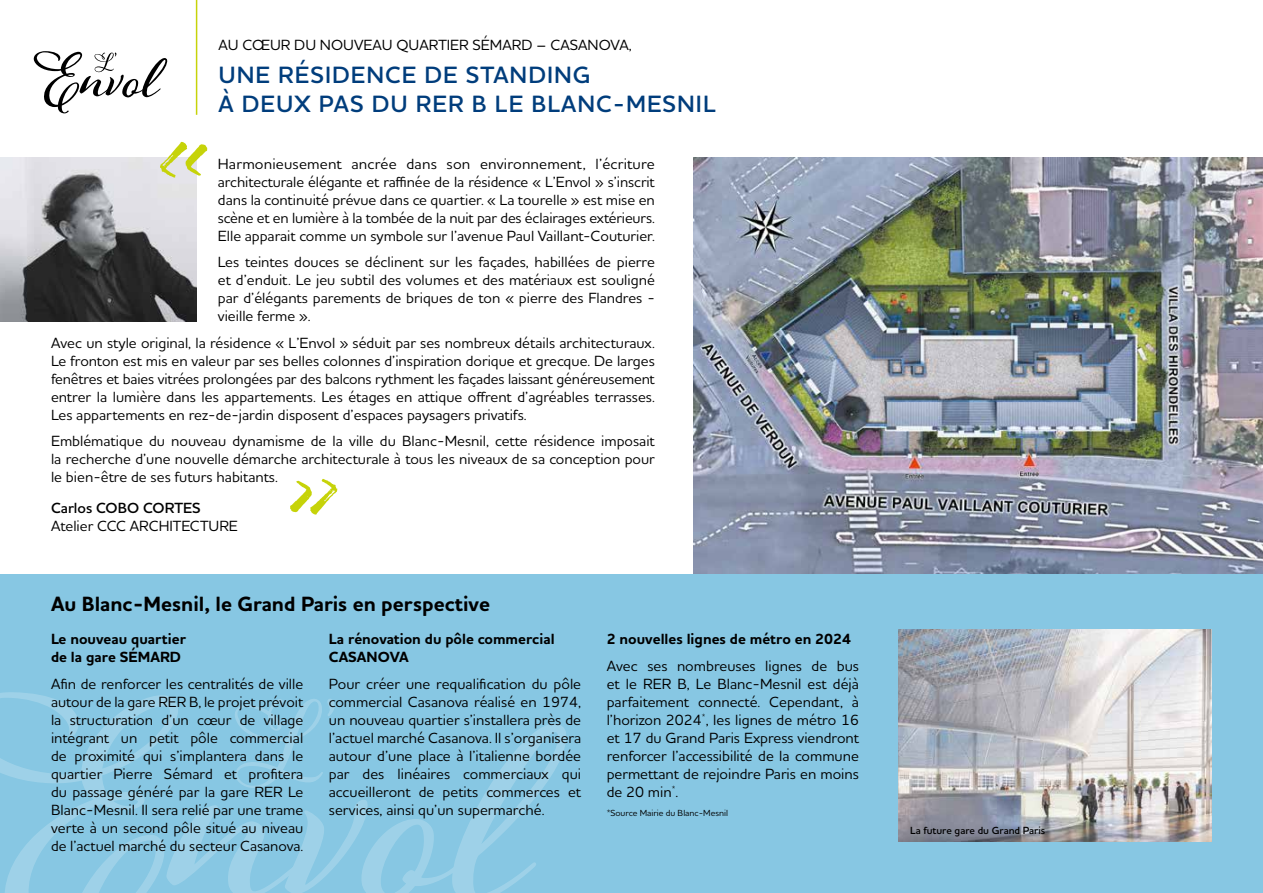
<style>
.page{position:relative;width:1263px;height:893px;background:#fff}
.page>*{position:absolute;margin:0;border:0;box-sizing:border-box;transform-origin:0 0}
.t1{font:68.4px "Gloss And Bloom";color:#c6d309}
.t2{font:600 24px/28.8px "Houschka Alt Pro";letter-spacing:.04em;color:#003d7c}
.t3{font:700 21px "Houschka Alt Pro";color:#000}
.t4{font:500 15px/18px "Houschka Alt Pro";color:#000;text-align:justify}
.t5{font:700 15px/18px "Houschka Alt Pro";color:#000}
.t6{font:600 15px "Houschka Alt Pro";color:#000}
.t7{font:600 10.5px "Houschka Alt Pro";color:#000}
.t8{font:500 9px "Houschka Alt Pro";color:#000}
</style>
<div class="page">
<img style="left:693px;top:157px;width:570px;height:417px">
<div style="left:0;top:574px;width:1263px;height:319px;background:#87c7e3"></div>
<svg style="left:0;top:692px;width:566px;height:201px"></svg>
<svg style="left:33px;top:51px;width:135px;height:62px"></svg>
<img style="left:898px;top:629px;width:314px;height:213px">
<hr style="left:196px;top:0;width:1px;height:115px;background:#c6d309">
<img style="left:0;top:157px;width:197px;height:164px">
<p class="t4" style="left:219px;top:35px;width:415px">AU CŒUR DU NOUVEAU QUARTIER SÉMARD – CASANOVA,</p>
<h2 class="t2" style="left:219px;top:60px;width:499px">UNE RÉSIDENCE DE STANDING<br>À DEUX PAS DU RER B LE BLANC-MESNIL</h2>
<h1 class="t1" style="left:162px;top:122px;width:49px">«</h1>
<p class="t4" style="left:218px;top:154px;width:439px">Harmonieusement ancrée dans son environnement, l’écriture architecturale élégante et raffinée de la résidence « L’Envol » s’inscrit dans la continuité prévue dans ce quartier. « La tourelle » est mise en scène et en lumière à la tombée de la nuit par des éclairages extérieurs.<br>Elle apparait comme un symbole sur l’avenue Paul Vaillant-Couturier.</p>
<p class="t4" style="left:218px;top:253px;width:438px">Les teintes douces se déclinent sur les façades, habillées de pierre et d’enduit. Le jeu subtil des volumes et des matériaux est souligné par d’élégants parements de briques de ton « pierre des Flandres - vieille ferme ».</p>
<p class="t4" style="left:51px;top:333px;width:605px">Avec un style original, la résidence « L’Envol » séduit par ses nombreux détails architecturaux.<br>Le fronton est mis en valeur par ses belles colonnes d’inspiration dorique et grecque. De larges fenêtres et baies vitrées prolongées par des balcons rythment les façades laissant généreusement entrer la lumière dans les appartements. Les étages en attique offrent d’agréables terrasses.<br>Les appartements en rez-de-jardin disposent d’espaces paysagers privatifs.</p>
<p class="t4" style="left:51px;top:432px;width:605px">Emblématique du nouveau dynamisme de la ville du Blanc-Mesnil, cette résidence imposait la recherche d’une nouvelle démarche architecturale à tous les niveaux de sa conception pour le bien-être de ses futurs habitants.</p>
<p class="t6" style="left:51px;top:498px;width:151px">Carlos COBO CORTES</p>
<p class="t4" style="left:51px;top:516px;width:188px">Atelier CCC ARCHITECTURE</p>
<h1 class="t1" style="left:335px;top:535px;width:49px;rotate:-180deg">«</h1>
<h3 class="t3" style="left:51px;top:590px;width:441px">Au Blanc-Mesnil, le Grand Paris en perspective</h3>
<p class="t5" style="left:51px;top:630px;width:137px">Le nouveau quartier de la gare SÉMARD</p>
<p class="t4" style="left:51px;top:674px;width:254px">Afin de renforcer les centralités de ville autour de la gare RER B, le projet prévoit la structuration d’un cœur de village intégrant un petit pôle commercial de proximité qui s’implantera dans le quartier Pierre Sémard et profitera du passage généré par la gare RER Le Blanc-Mesnil. Il sera relié par une trame verte à un second pôle situé au niveau de l’actuel marché du secteur Casanova.</p>
<p class="t5" style="left:329px;top:630px;width:227px">La rénovation du pôle commercial<br>CASANOVA</p>
<p class="t4" style="left:329px;top:674px;width:254px">Pour créer une requalification du pôle commercial Casanova réalisé en 1974, un nouveau quartier s’installera près de l’actuel marché Casanova. Il s’organisera autour d’une place à l’italienne bordée par des linéaires commerciaux qui accueilleront de petits commerces et services, ainsi qu’un supermarché.</p>
<p class="t5" style="left:607px;top:630px;width:246px">2 nouvelles lignes de métro en 2024</p>
<p class="t4" style="left:607px;top:656px;width:254px">Avec ses nombreuses lignes de bus et le RER B, Le Blanc-Mesnil est déjà parfaitement connecté. Cependant, à l’horizon 2024<sup>*</sup>, les lignes de métro 16 et 17 du Grand Paris Express viendront renforcer l’accessibilité de la commune permettant de rejoindre Paris en moins de 20 min<sup>*</sup>.</p>
<p class="t8" style="left:607px;top:807px;width:123px">*Source Mairie du Blanc-Mesnil</p>
<p class="t7" style="left:910px;top:824px;width:137px">La future gare du Grand Paris</p>
</div>
